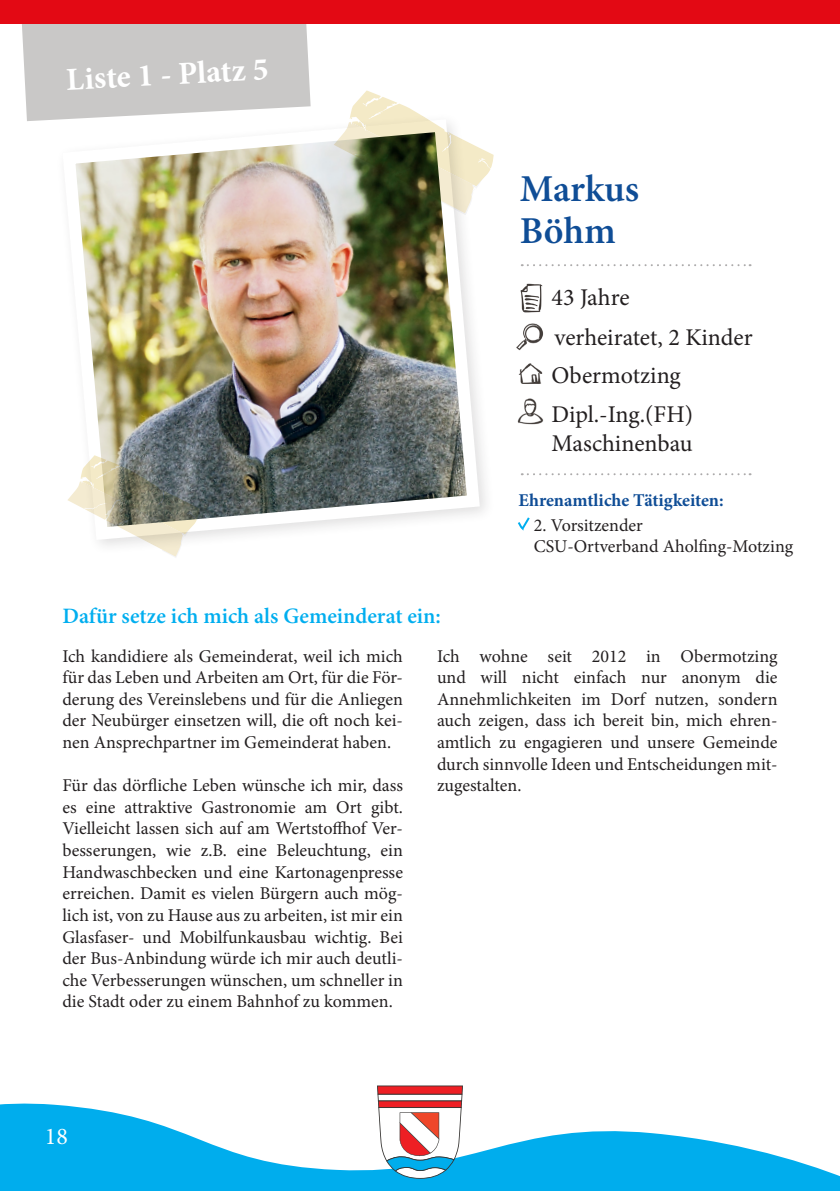
<style>
.page{position:relative;width:840px;height:1191px;background:#fff}
.page>*{position:absolute;margin:0;border:0;box-sizing:border-box;transform-origin:0 0}
.t1{font:600 38px/41.8px "Minion Pro";letter-spacing:-.005em;color:#0f4d96}
.t2{font:700 32px "Minion Pro";color:#fff}
.t3{font:24px/39px "Minion Pro";color:#231f20}
.t4{font:24px "Minion Pro";color:#fff}
.t5{font:600 22px "Minion Pro";color:#00aeef}
.t6{font:18px/21.6px "Minion Pro";color:#231f20;text-align:justify}
.t7{font:700 18px "Minion Pro";letter-spacing:-.005em;color:#0f4d96}
</style>
<div class="page">
<div style="left:22px;top:24px;width:288px;height:97px;background:#c9c8c7"></div>
<div style="left:55px;top:112px;width:440px;height:444px;background:#fff"></div>
<img style="left:56px;top:113px;width:430px;height:425px">
<svg style="left:333px;top:90px;width:160px;height:125px"></svg>
<svg style="left:67px;top:455px;width:132px;height:102px"></svg>
<svg style="left:521px;top:264px;width:229px;height:2px"></svg>
<svg style="left:521px;top:473px;width:229px;height:2px"></svg>
<img style="left:520px;top:283px;width:23px;height:30px">
<img style="left:518px;top:363px;width:25px;height:21px">
<img style="left:517px;top:398px;width:27px;height:27px">
<img style="left:516px;top:323px;width:27px;height:28px">
<svg style="left:518px;top:517px;width:12px;height:13px"></svg>
<svg style="left:0;top:1096px;width:839px;height:95px;fill:#00aded"></svg>
<svg style="left:377px;top:1085px;width:85px;height:93px"></svg>
<div style="left:0;top:0;width:839px;height:24px;background:#e30914"></div>
<h2 class="t2" style="left:65px;top:57px;width:204px;rotate:-3deg">Liste 1 - Platz 5</h2>
<h1 class="t1" style="left:519px;top:170px;width:121px">Markus<br>Böhm</h1>
<h3 class="t3" style="left:551px;top:278px;width:202px">43 Jahre<br>verheiratet, 2 Kinder<br>Obermotzing</h3>
<h3 class="t3" style="left:551px;top:400px;width:143px;line-height:28.8px">Dipl.-Ing.(FH)<br>Maschinenbau</h3>
<p class="t7" style="left:518px;top:487px;width:207px">Ehrenamtliche Tätigkeiten:</p>
<p class="t6" style="left:533px;top:514px;width:260px">2. Vorsitzender<br>CSU-Ortverband Aholfing-Motzing</p>
<p class="t5" style="left:62px;top:603px;width:380px">Dafür setze ich mich als Gemeinderat ein:</p>
<p class="t6" style="left:62px;top:645px;width:342px">Ich kandidiere als Gemeinderat, weil ich mich für das Leben und Arbeiten am Ort, für die För&shy;derung des Vereinslebens und für die Anliegen der Neubürger einsetzen will, die oft noch kei&shy;nen Ansprechpartner im Gemeinderat haben.</p>
<p class="t6" style="left:62px;top:775px;width:342px">Für das dörfliche Leben wünsche ich mir, dass es eine attraktive Gastronomie am Ort gibt.<br>Vielleicht lassen sich auf am Wertstoffhof Ver&shy;besserungen, wie z.B. eine Beleuchtung, ein Handwaschbecken und eine Kartonagenpresse erreichen. Damit es vielen Bürgern auch mög&shy;lich ist, von zu Hause aus zu arbeiten, ist mir ein Glasfaser- und Mobilfunkausbau wichtig. Bei der Bus-Anbindung würde ich mir auch deutli&shy;che Verbesserungen wünschen, um schneller in die Stadt oder zu einem Bahnhof zu kommen.</p>
<p class="t6" style="left:437px;top:645px;width:342px">Ich wohne seit 2012 in Obermotzing und will nicht einfach nur anonym die Annehmlichkeiten im Dorf nutzen, sondern auch zeigen, dass ich bereit bin, mich ehren&shy;amtlich zu engagieren und unsere Gemeinde durch sinnvolle Ideen und Entscheidungen mit&shy;zugestalten.</p>
<h3 class="t4" style="left:45px;top:1120px;width:25px">18</h3>
</div>
